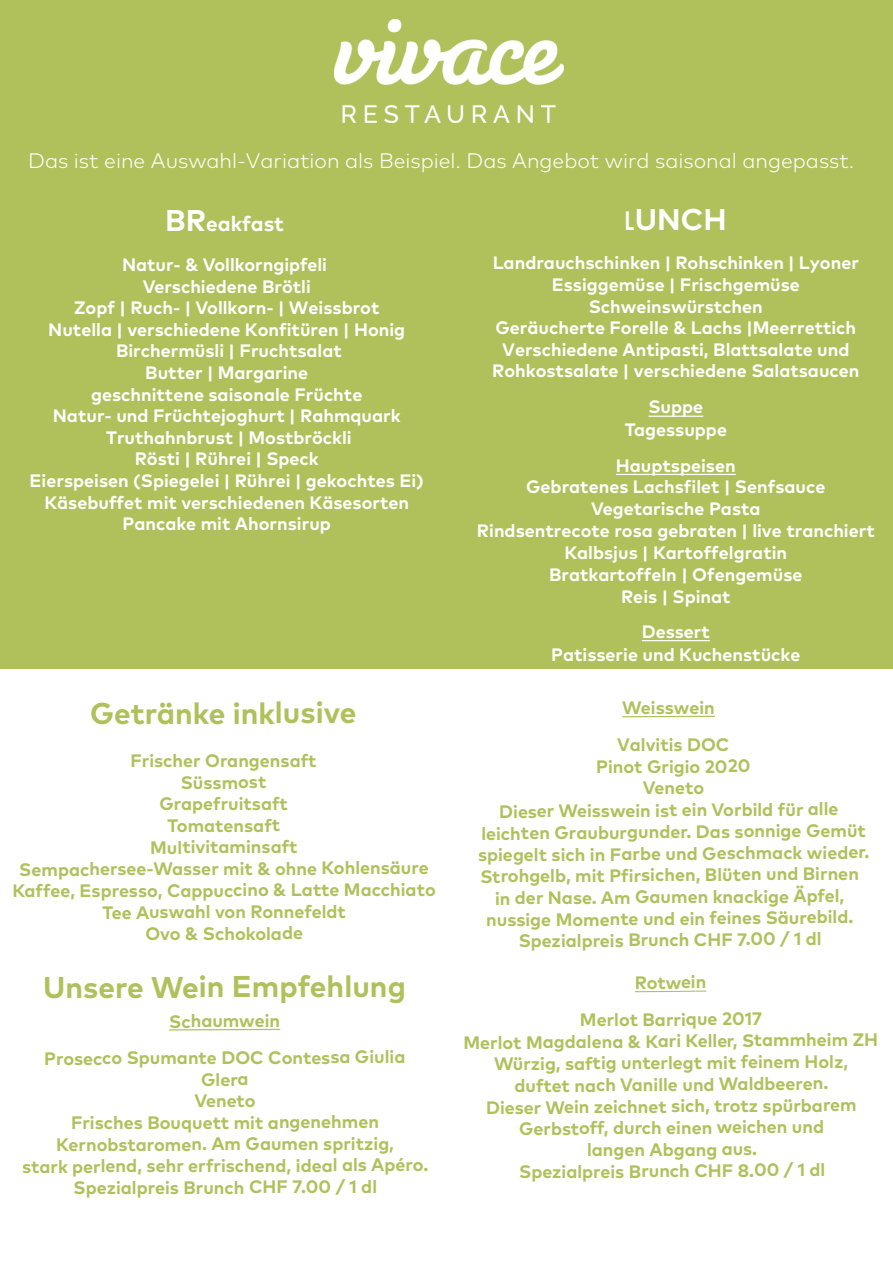
<style>
.page{position:relative;width:893px;height:1263px;background:#fff}
.page>*{position:absolute;margin:0;border:0;box-sizing:border-box;transform-origin:0 0}
.t1{font:700 30px "Mark OT";letter-spacing:-.005em;color:#b0c05b}
.t2{font:700 30px "Mark OT";color:#fff}
.t3{font:300 21px "Mark OT";color:#fff}
.t4{font:700 21px "Mark OT";color:#fff}
.t5{font:700 18px/21.8px "Mark OT";letter-spacing:-.005em;color:#b0c05b;text-align:center}
.t6{font:700 18px/21.6px "Mark OT";color:#fff;text-align:center}
.s1{font-size:30px}
.s2{font-family:"Bebas";font-weight:400;font-size:21px}
</style>
<div class="page">
<div style="left:0;top:0;width:893px;height:668px;background:#b0c05b"></div>
<svg style="left:169px;top:1028px;width:112px;height:3px"></svg>
<hr style="left:622px;top:716px;width:93px;height:1px;background:#b0c05b">
<img style="left:335px;top:19px;width:228px;height:104px">
<svg style="left:635px;top:991px;width:12px;height:1px"></svg>
<hr style="left:647px;top:991px;width:34px;height:1px;background:#b0c05b">
<svg style="left:681px;top:990px;width:25px;height:2px"></svg>
<hr style="left:648px;top:416px;width:55px;height:1px;background:#fff">
<hr style="left:616px;top:474px;width:120px;height:1px;background:#fff">
<hr style="left:642px;top:640px;width:68px;height:1px;background:#fff">
<p class="t3" style="left:28px;top:148px;width:828px">Das ist eine Auswahl-Variation als Beispiel. Das Angebot wird saisonal angepasst.</p>
<p class="t4" style="left:165px;top:210px;width:121px"><span class="s1">BR</span>eakfast</p>
<p class="t6" style="left:30px;top:253px;width:396px">Natur- &amp; Vollkorngipfeli<br>Verschiedene Brötli<br>Zopf | Ruch- | Vollkorn- | Weissbrot<br>Nutella | verschiedene Konfitüren | Honig<br>Birchermüsli | Fruchtsalat<br>Butter | Margarine<br>geschnittene saisonale Früchte<br>Natur- und Früchtejoghurt | Rahmquark<br>Truthahnbrust | Mostbröckli<br>Rösti | Rührei | Speck<br>Eierspeisen (Spiegelei | Rührei | gekochtes Ei)<br>Käsebuffet mit verschiedenen Käsesorten<br>Pancake mit Ahornsirup</p>
<p class="t1" style="left:90px;top:694px;width:268px">Getränke inklusive</p>
<p class="t5" style="left:130px;top:749px;width:188px">Frischer Orangensaft</p>
<p class="t5" style="left:181px;top:771px;width:87px">Süssmost</p>
<p class="t5" style="left:160px;top:792px;width:130px">Grapefruitsaft</p>
<p class="t5" style="left:167px;top:814px;width:114px">Tomatensaft</p>
<p class="t5" style="left:150px;top:835px;width:149px">Multivitaminsaft</p>
<p class="t5" style="left:19px;top:857px;width:411px">Sempachersee-Wasser mit &amp; ohne Kohlensäure</p>
<p class="t5" style="left:12px;top:879px;width:425px">Kaffee, Espresso, Cappuccino &amp; Latte Macchiato</p>
<p class="t5" style="left:102px;top:900px;width:245px">Tee Auswahl von Ronnefeldt</p>
<p class="t5" style="left:145px;top:922px;width:159px">Ovo &amp; Schokolade</p>
<p class="t1" style="left:43px;top:967px;width:364px">Unsere Wein Empfehlung</p>
<p class="t5" style="left:169px;top:1009px;width:113px">Schaumwein</p>
<p class="t5" style="left:44px;top:1046px;width:363px">Prosecco Spumante DOC Contessa Giulia</p>
<p class="t5" style="left:201px;top:1068px;width:49px">Glera</p>
<p class="t5" style="left:194px;top:1089px;width:63px">Veneto</p>
<p class="t5" style="left:71px;top:1111px;width:310px">Frisches Bouquett mit angenehmen</p>
<p class="t5" style="left:56px;top:1132px;width:339px">Kernobstaromen. Am Gaumen spritzig,</p>
<p class="t5" style="left:22px;top:1154px;width:408px">stark perlend, sehr erfrischend, ideal als Apéro.</p>
<p class="t5" style="left:74px;top:1176px;width:305px">Spezialpreis Brunch CHF 7.00 / 1 dl</p>
<p class="t2" style="left:625px;top:200px;width:103px"><span class="s2">l</span>UNCH</p>
<p class="t6" style="left:492px;top:251px;width:369px">Landrauchschinken | Rohschinken | Lyoner Essiggemüse | Frischgemüse Schweinswürstchen<br>Geräucherte Forelle &amp; Lachs |Meerrettich Verschiedene Antipasti, Blattsalate und Rohkostsalate | verschiedene Salatsaucen</p>
<p class="t6" style="left:625px;top:395px;width:104px;line-height:23.1px">Suppe<br>Tagessuppe</p>
<p class="t6" style="left:477px;top:454px;width:399px">Hauptspeisen<br>Gebratenes Lachsfilet | Senfsauce<br>Vegetarische Pasta<br>Rindsentrecote rosa gebraten | live tranchiert<br>Kalbsjus | Kartoffelgratin<br>Bratkartoffeln | Ofengemüse<br>Reis | Spinat</p>
<p class="t6" style="left:551px;top:619px;width:251px;line-height:23.1px">Dessert<br>Patisserie und Kuchenstücke</p>
<p class="t5" style="left:622px;top:696px;width:94px">Weisswein</p>
<p class="t5" style="left:478px;top:733px;width:393px">Valvitis DOC<br>Pinot Grigio 2020<br>Veneto<br>Dieser Weisswein ist ein Vorbild für alle leichten Grauburgunder. Das sonnige Gemüt spiegelt sich in Farbe und Geschmack wieder.<br>Strohgelb, mit Pfirsichen, Blüten und Birnen in der Nase. Am Gaumen knackige Äpfel, nussige Momente und ein feines Säurebild.<br>Spezialpreis Brunch CHF 7.00 / 1 dl</p>
<p class="t5" style="left:580px;top:963px;width:184px;line-height:36.9px">Rotwein<br>Merlot Barrique 2017</p>
<p class="t5" style="left:463px;top:1029px;width:416px">Merlot Magdalena &amp; Kari Keller, Stammheim ZH Würzig, saftig unterlegt mit feinem Holz,<br>duftet nach Vanille und Waldbeeren.<br>Dieser Wein zeichnet sich, trotz spürbarem Gerbstoff, durch einen weichen und<br>langen Abgang aus.<br>Spezialpreis Brunch CHF 8.00 / 1 dl</p>
</div>
